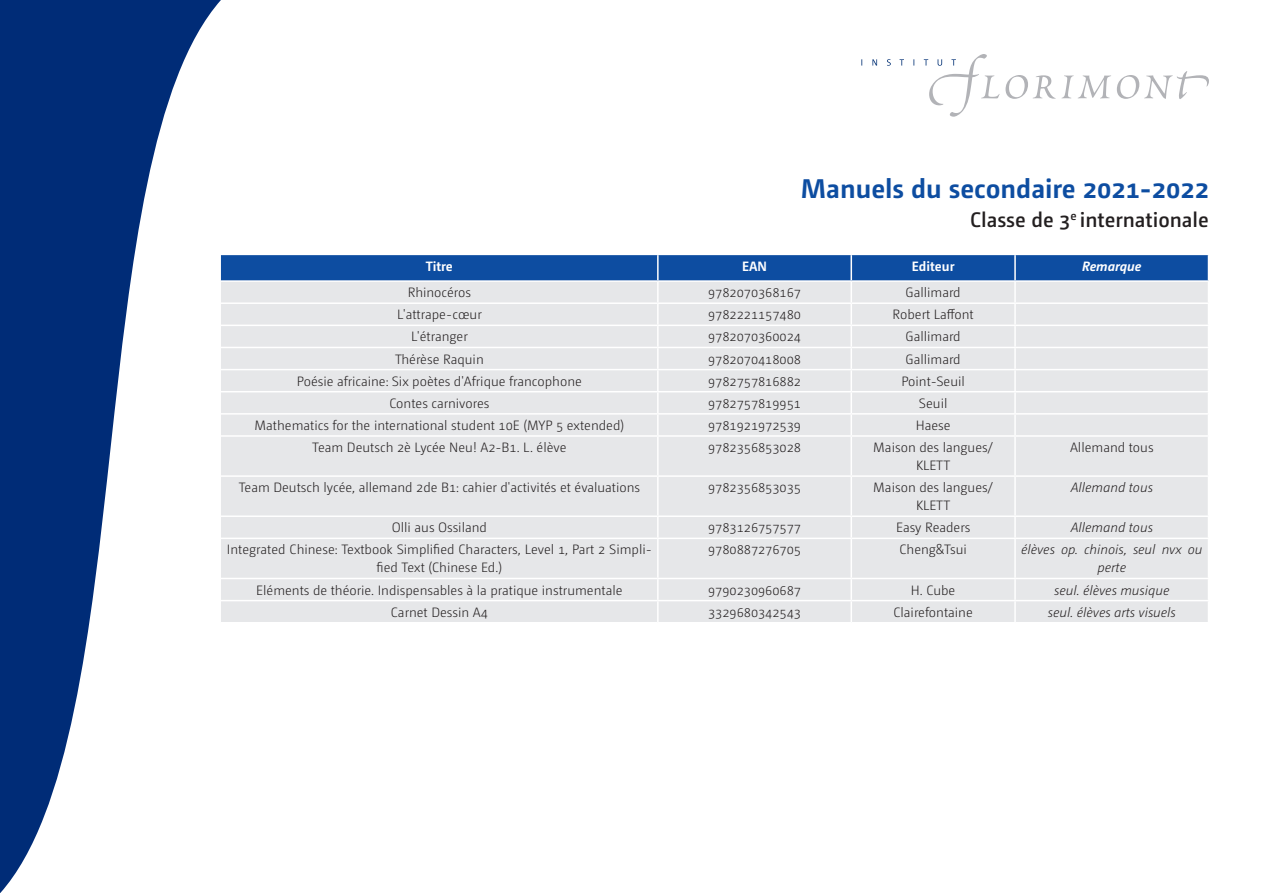
<style>
.page{position:relative;width:1263px;height:893px;background:#fff}
.page>*{position:absolute;margin:0;border:0;box-sizing:border-box;transform-origin:0 0}
.t1{font:700 27px "Camingo Dos Pro";color:#0d4da1}
.t2{font:600 21px "Camingo Dos Pro";color:#231f20}
.corps_de_texte_ok{font:300 13.5px/18px "Camingo Dos Pro";color:#231f20;text-align:center}
.corps_de_texte_ok-2{font:italic 300 13.5px/18px "Camingo Dos Pro";color:#231f20;text-align:center}
.corps_de_texte_ok-3{font:700 13.5px "Camingo Dos Pro";color:#fff}
.corps_de_texte_ok-4{font:italic 700 13.5px "Camingo Dos Pro";color:#fff}
</style>
<div class="page">
<svg style="left:861px;top:54px;width:348px;height:63px"></svg>
<svg style="left:0;top:0;width:221px;height:893px"></svg>
<div style="left:221px;top:437px;width:987px;height:185px;background:#e6e7e9"></div>
<svg style="left:221px;top:255px;width:988px;height:180px;background:#c9d2e0"></svg>
<hr style="left:657px;top:437px;width:2px;height:38px;background:#fff">
<hr style="left:850px;top:437px;width:2px;height:38px;background:#fff">
<hr style="left:1014px;top:437px;width:2px;height:38px;background:#fff">
<hr style="left:221px;top:475px;width:437px;height:2px;background:#fff">
<hr style="left:658px;top:475px;width:193px;height:2px;background:#fff">
<hr style="left:657px;top:477px;width:2px;height:38px;background:#fff">
<hr style="left:851px;top:475px;width:164px;height:2px;background:#fff">
<hr style="left:850px;top:477px;width:2px;height:38px;background:#fff">
<hr style="left:1015px;top:475px;width:194px;height:2px;background:#fff">
<hr style="left:1014px;top:477px;width:2px;height:38px;background:#fff">
<hr style="left:221px;top:515px;width:437px;height:2px;background:#fff">
<hr style="left:658px;top:515px;width:193px;height:2px;background:#fff">
<hr style="left:657px;top:517px;width:2px;height:21px;background:#fff">
<hr style="left:851px;top:515px;width:164px;height:2px;background:#fff">
<hr style="left:850px;top:517px;width:2px;height:21px;background:#fff">
<hr style="left:1015px;top:515px;width:194px;height:2px;background:#fff">
<hr style="left:1014px;top:517px;width:2px;height:21px;background:#fff">
<hr style="left:221px;top:538px;width:437px;height:1px;background:#fff">
<hr style="left:658px;top:538px;width:193px;height:1px;background:#fff">
<hr style="left:657px;top:539px;width:2px;height:39px;background:#fff">
<hr style="left:851px;top:538px;width:164px;height:1px;background:#fff">
<hr style="left:850px;top:539px;width:2px;height:39px;background:#fff">
<hr style="left:1015px;top:538px;width:194px;height:1px;background:#fff">
<hr style="left:1014px;top:539px;width:2px;height:39px;background:#fff">
<hr style="left:221px;top:578px;width:437px;height:1px;background:#fff">
<hr style="left:658px;top:578px;width:193px;height:1px;background:#fff">
<hr style="left:657px;top:579px;width:2px;height:21px;background:#fff">
<hr style="left:851px;top:578px;width:164px;height:1px;background:#fff">
<hr style="left:850px;top:579px;width:2px;height:21px;background:#fff">
<hr style="left:1015px;top:578px;width:194px;height:1px;background:#fff">
<hr style="left:1014px;top:579px;width:2px;height:21px;background:#fff">
<hr style="left:221px;top:600px;width:437px;height:1px;background:#fff">
<hr style="left:658px;top:600px;width:193px;height:1px;background:#fff">
<hr style="left:657px;top:601px;width:2px;height:21px;background:#fff">
<hr style="left:851px;top:600px;width:164px;height:1px;background:#fff">
<hr style="left:850px;top:601px;width:2px;height:21px;background:#fff">
<hr style="left:1015px;top:600px;width:194px;height:1px;background:#fff">
<hr style="left:1014px;top:601px;width:2px;height:21px;background:#fff">
<h1 class="t1" style="left:801px;top:172px;width:410px">Manuels du secondaire 2021-2022</h1>
<p class="t2" style="left:970px;top:207px;width:240px">Classe de 3<sup>e</sup> internationale</p>
<p class="corps_de_texte_ok-3" style="left:426px;top:258px;width:29px">Titre</p>
<p class="corps_de_texte_ok-3" style="left:742px;top:258px;width:26px">EAN</p>
<p class="corps_de_texte_ok-3" style="left:912px;top:258px;width:44px">Editeur</p>
<p class="corps_de_texte_ok-4" style="left:1082px;top:258px;width:61px">Remarque</p>
<p class="corps_de_texte_ok" style="left:408px;top:284px;width:65px">Rhinocéros</p>
<p class="corps_de_texte_ok" style="left:708px;top:284px;width:95px">9782070368167</p>
<p class="corps_de_texte_ok" style="left:906px;top:284px;width:57px">Gallimard</p>
<p class="corps_de_texte_ok" style="left:397px;top:306px;width:86px">L'attrape-cœur</p>
<p class="corps_de_texte_ok" style="left:708px;top:306px;width:95px">9782221157480</p>
<p class="corps_de_texte_ok" style="left:893px;top:306px;width:83px">Robert Laffont</p>
<p class="corps_de_texte_ok" style="left:411px;top:328px;width:58px">L'étranger</p>
<p class="corps_de_texte_ok" style="left:708px;top:328px;width:95px">9782070360024</p>
<p class="corps_de_texte_ok" style="left:906px;top:328px;width:57px">Gallimard</p>
<p class="corps_de_texte_ok" style="left:395px;top:350px;width:90px">Thérèse Raquin</p>
<p class="corps_de_texte_ok" style="left:708px;top:350px;width:95px">9782070418008</p>
<p class="corps_de_texte_ok" style="left:906px;top:350px;width:57px">Gallimard</p>
<p class="corps_de_texte_ok" style="left:297px;top:372px;width:287px">Poésie africaine: Six poètes d'Afrique francophone</p>
<p class="corps_de_texte_ok" style="left:708px;top:372px;width:95px">9782757816882</p>
<p class="corps_de_texte_ok" style="left:901px;top:372px;width:65px">Point-Seuil</p>
<p class="corps_de_texte_ok" style="left:389px;top:394px;width:101px">Contes carnivores</p>
<p class="corps_de_texte_ok" style="left:708px;top:394px;width:95px">9782757819951</p>
<p class="corps_de_texte_ok" style="left:919px;top:394px;width:30px">Seuil</p>
<p class="corps_de_texte_ok" style="left:255px;top:416px;width:371px">Mathematics for the international student 10E (MYP 5 extended)</p>
<p class="corps_de_texte_ok" style="left:708px;top:416px;width:95px">9781921972539</p>
<p class="corps_de_texte_ok" style="left:916px;top:416px;width:36px">Haese</p>
<p class="corps_de_texte_ok" style="left:312px;top:438px;width:256px">Team Deutsch 2è Lycée Neu! A2-B1. L. élève</p>
<p class="corps_de_texte_ok" style="left:708px;top:438px;width:95px">9782356853028</p>
<p class="corps_de_texte_ok" style="left:873px;top:438px;width:121px">Maison des langues/<br>KLETT</p>
<p class="corps_de_texte_ok" style="left:1070px;top:438px;width:85px">Allemand tous</p>
<p class="corps_de_texte_ok" style="left:239px;top:479px;width:403px">Team Deutsch lycée, allemand 2de B1: cahier d'activités et évaluations</p>
<p class="corps_de_texte_ok" style="left:708px;top:479px;width:95px">9782356853035</p>
<p class="corps_de_texte_ok" style="left:873px;top:479px;width:121px">Maison des langues/<br>KLETT</p>
<p class="corps_de_texte_ok-2" style="left:1071px;top:479px;width:84px">Allemand tous</p>
<p class="corps_de_texte_ok" style="left:392px;top:519px;width:97px">Olli aus Ossiland</p>
<p class="corps_de_texte_ok" style="left:708px;top:519px;width:95px">9783126757577</p>
<p class="corps_de_texte_ok" style="left:896px;top:519px;width:76px">Easy Readers</p>
<p class="corps_de_texte_ok-2" style="left:1071px;top:519px;width:84px">Allemand tous</p>
<p class="corps_de_texte_ok" style="left:227px;top:541px;width:426px">Integrated Chinese: Textbook Simplified Characters, Level 1, Part 2 Simpli&shy;fied Text (Chinese Ed.)</p>
<p class="corps_de_texte_ok" style="left:708px;top:541px;width:95px">9780887276705</p>
<p class="corps_de_texte_ok" style="left:899px;top:541px;width:69px">Cheng&amp;Tsui</p>
<p class="corps_de_texte_ok-2" style="left:1021px;top:541px;width:183px">élèves op. chinois, seul nvx ou perte</p>
<p class="corps_de_texte_ok" style="left:256px;top:581px;width:368px">Eléments de théorie. Indispensables à la pratique instrumentale</p>
<p class="corps_de_texte_ok" style="left:708px;top:581px;width:95px">9790230960687</p>
<p class="corps_de_texte_ok" style="left:911px;top:581px;width:46px">H. Cube</p>
<p class="corps_de_texte_ok-2" style="left:1054px;top:581px;width:117px">seul. élèves musique</p>
<p class="corps_de_texte_ok" style="left:391px;top:603px;width:98px">Carnet Dessin A4</p>
<p class="corps_de_texte_ok" style="left:708px;top:603px;width:95px">3329680342543</p>
<p class="corps_de_texte_ok" style="left:893px;top:603px;width:81px">Clairefontaine</p>
<p class="corps_de_texte_ok-2" style="left:1048px;top:603px;width:129px">seul. élèves arts visuels</p>
</div>
